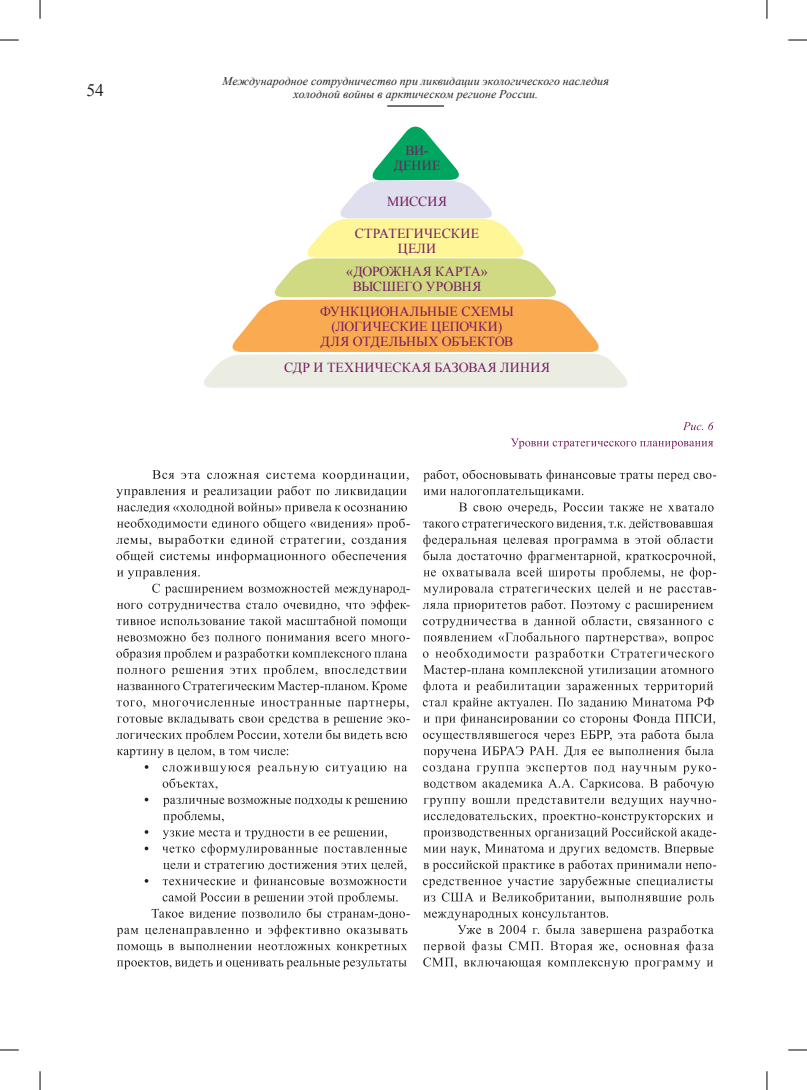
<style>
.page{position:relative;width:807px;height:1090px;background:#fff}
.page>*{position:absolute;margin:0;border:0;box-sizing:border-box;transform-origin:0 0}
.t1{font:17.5px "Times New Roman";color:#231f20}
.zag-1{font:13.75px/15px "Times New Roman";letter-spacing:.015em;color:#761d5f;text-align:center}
.t2{font:italic 11.88px/12.5px "Times New Roman";letter-spacing:.01em;color:#231f20;text-align:center}
</style>
<div class="page">
<hr style="left:387px;top:105px;width:57px;height:2px;background:#231f20">
<svg style="left:117px;top:960px;width:289px;height:9px"></svg>
<svg style="left:117px;top:944px;width:290px;height:9px"></svg>
<svg style="left:163px;top:798px;width:244px;height:25px"></svg>
<svg style="left:163px;top:765px;width:244px;height:25px"></svg>
<svg style="left:117px;top:749px;width:171px;height:9px"></svg>
<svg style="left:116px;top:716px;width:293px;height:26px"></svg>
<svg style="left:116px;top:700px;width:292px;height:9px"></svg>
<svg style="left:116px;top:648px;width:291px;height:45px"></svg>
<svg style="left:116px;top:570px;width:293px;height:71px"></svg>
<svg style="left:116px;top:470px;width:293px;height:93px"></svg>
<svg style="left:423px;top:911px;width:290px;height:58px"></svg>
<svg style="left:423px;top:814px;width:293px;height:90px"></svg>
<svg style="left:423px;top:798px;width:293px;height:9px"></svg>
<svg style="left:423px;top:765px;width:293px;height:25px"></svg>
<svg style="left:423px;top:503px;width:293px;height:255px"></svg>
<svg style="left:423px;top:489px;width:160px;height:8px"></svg>
<svg style="left:423px;top:470px;width:293px;height:12px"></svg>
<svg style="left:204px;top:126px;width:424px;height:262px"></svg>
<svg style="left:511px;top:438px;width:202px;height:11px"></svg>
<svg style="left:683px;top:422px;width:30px;height:8px"></svg>
<svg style="left:145px;top:765px;width:3px;height:4px"></svg>
<svg style="left:117px;top:830px;width:292px;height:107px"></svg>
<svg style="left:0;top:39px;width:19px;height:2px"></svg>
<svg style="left:788px;top:39px;width:18px;height:2px"></svg>
<svg style="left:0;top:1049px;width:19px;height:2px"></svg>
<svg style="left:788px;top:1049px;width:18px;height:2px"></svg>
<svg style="left:39px;top:0;width:2px;height:19px"></svg>
<svg style="left:39px;top:1071px;width:2px;height:19px"></svg>
<svg style="left:766px;top:0;width:1px;height:19px"></svg>
<svg style="left:766px;top:1071px;width:1px;height:19px"></svg>
<p class="t1" style="left:86px;top:78px;width:19px">54</p>
<p class="t2" style="left:222px;top:75px;width:388px">Международное сотрудничество при ликвидации экологического наследия холодной войны в арктическом регионе России.</p>
<p class="zag-1" style="left:393px;top:142px;width:48px">ВИ-<br>ДЕНИЕ</p>
<p class="zag-1" style="left:387px;top:193px;width:61px">МИССИЯ</p>
<p class="zag-1" style="left:355px;top:225px;width:125px">СТРАТЕГИЧЕСКИЕ<br>ЦЕЛИ</p>
<p class="zag-1" style="left:346px;top:263px;width:143px">«ДОРОЖНАЯ КАРТА»<br>ВЫСШЕГО УРОВНЯ</p>
<p class="zag-1" style="left:320px;top:303px;width:195px">ФУНКЦИОНАЛЬНЫЕ СХЕМЫ (ЛОГИЧЕСКИЕ ЦЕПОЧКИ)<br>ДЛЯ ОТДЕЛЬНЫХ ОБЪЕКТОВ</p>
<p class="zag-1" style="left:284px;top:359px;width:267px">СДР И ТЕХНИЧЕСКАЯ БАЗОВАЯ ЛИНИЯ</p>
</div>
